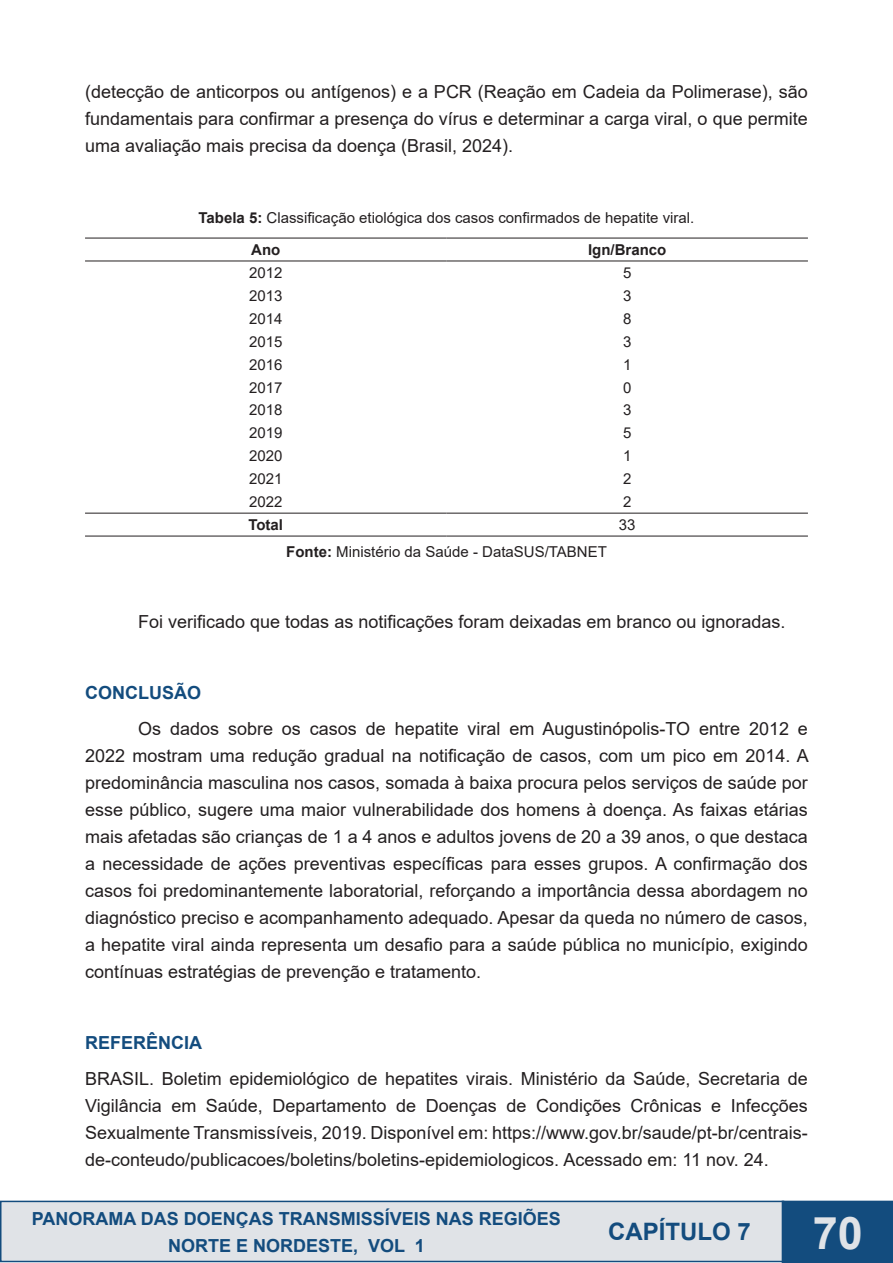
<style>
.page{position:relative;width:893px;height:1263px;background:#fff}
.page>*{position:absolute;margin:0;border:0;box-sizing:border-box;transform-origin:0 0}
.t1{font:700 45px "Arial";color:#e0e3e7}
.t2{font:700 24px "Arial";color:#134c7e}
.t3{font:18px/27px "Arial";color:#231f20;text-align:justify}
.t4{font:700 18px/27px "Arial";color:#134c7e;text-align:center}
.t5{font:15px "Arial";color:#231f20}
.t6{font:700 15px "Arial";color:#231f20}
.s1{font-weight:700}
</style>
<div class="page">
<div style="left:1px;top:1201px;width:782px;height:60px;background:#e0e3e7"></div>
<div style="left:0;top:1201px;width:784px;height:61px;border:2px solid #134c7e"></div>
<div style="left:782px;top:1201px;width:111px;height:62px;background:#134c7e"></div>
<hr style="left:85px;top:238px;width:361px;height:1px;background:#231f20">
<hr style="left:446px;top:238px;width:362px;height:1px;background:#231f20">
<hr style="left:85px;top:261px;width:361px;height:1px;background:#231f20">
<hr style="left:446px;top:261px;width:362px;height:1px;background:#231f20">
<hr style="left:85px;top:513px;width:361px;height:1px;background:#231f20">
<hr style="left:446px;top:513px;width:362px;height:1px;background:#231f20">
<hr style="left:85px;top:536px;width:361px;height:1px;background:#231f20">
<hr style="left:446px;top:536px;width:362px;height:1px;background:#231f20">
<p class="t3" style="left:85px;top:78px;width:724px">(detecção de anticorpos ou antígenos) e a PCR (Reação em Cadeia da Polimerase), são fundamentais para confirmar a presença do vírus e determinar a carga viral, o que permite uma avaliação mais precisa da doença (Brasil, 2024).</p>
<p class="t5" style="left:199px;top:208px;width:497px"><span class="s1">Tabela 5:</span> Classificação etiológica dos casos confirmados de hepatite viral.</p>
<p class="t6" style="left:251px;top:239px;width:31px">Ano</p>
<p class="t6" style="left:588px;top:239px;width:80px">Ign/Branco</p>
<p class="t5" style="left:249px;top:262px;width:35px">2012</p>
<p class="t5" style="left:623px;top:262px;width:10px">5</p>
<p class="t5" style="left:249px;top:285px;width:35px">2013</p>
<p class="t5" style="left:623px;top:285px;width:10px">3</p>
<p class="t5" style="left:249px;top:308px;width:35px">2014</p>
<p class="t5" style="left:623px;top:308px;width:10px">8</p>
<p class="t5" style="left:249px;top:331px;width:35px">2015</p>
<p class="t5" style="left:623px;top:331px;width:10px">3</p>
<p class="t5" style="left:249px;top:354px;width:35px">2016</p>
<p class="t5" style="left:623px;top:354px;width:10px">1</p>
<p class="t5" style="left:249px;top:377px;width:35px">2017</p>
<p class="t5" style="left:623px;top:377px;width:10px">0</p>
<p class="t5" style="left:249px;top:400px;width:35px">2018</p>
<p class="t5" style="left:623px;top:400px;width:10px">3</p>
<p class="t5" style="left:249px;top:423px;width:35px">2019</p>
<p class="t5" style="left:623px;top:423px;width:10px">5</p>
<p class="t5" style="left:249px;top:446px;width:35px">2020</p>
<p class="t5" style="left:623px;top:446px;width:10px">1</p>
<p class="t5" style="left:249px;top:469px;width:35px">2021</p>
<p class="t5" style="left:623px;top:469px;width:10px">2</p>
<p class="t5" style="left:249px;top:491px;width:35px">2022</p>
<p class="t5" style="left:623px;top:491px;width:10px">2</p>
<p class="t6" style="left:248px;top:514px;width:36px">Total</p>
<p class="t5" style="left:619px;top:514px;width:18px">33</p>
<p class="t5" style="left:286px;top:542px;width:322px"><span class="s1">Fonte:</span> Ministério da Saúde - DataSUS/TABNET</p>
<p class="t3" style="left:138px;top:608px;width:649px">Foi verificado que todas as notificações foram deixadas em branco ou ignoradas.</p>
<p class="t4" style="left:85px;top:680px;width:117px">CONCLUSÃO</p>
<p class="t3" style="left:85px;top:715px;width:725px;text-indent:53px">Os dados sobre os casos de hepatite viral em Augustinópolis-TO entre 2012 e 2022 mostram uma redução gradual na notificação de casos, com um pico em 2014. A predominância masculina nos casos, somada à baixa procura pelos serviços de saúde por esse público, sugere uma maior vulnerabilidade dos homens à doença. As faixas etárias mais afetadas são crianças de 1 a 4 anos e adultos jovens de 20 a 39 anos, o que destaca a necessidade de ações preventivas específicas para esses grupos. A confirmação dos casos foi predominantemente laboratorial, reforçando a importância dessa abordagem no diagnóstico preciso e acompanhamento adequado. Apesar da queda no número de casos, a hepatite viral ainda representa um desafio para a saúde pública no município, exigindo contínuas estratégias de prevenção e tratamento.</p>
<p class="t4" style="left:85px;top:1029px;width:118px">REFERÊNCIA</p>
<p class="t3" style="left:85px;top:1064px;width:724px">BRASIL. Boletim epidemiológico de hepatites virais. Ministério da Saúde, Secretaria de Vigilância em Saúde, Departamento de Doenças de Condições Crônicas e Infecções Sexualmente Transmissíveis, 2019. Disponível em: https://www.gov.br/saude/pt-br/centrais&shy;de-conteudo/publicacoes/boletins/boletins-epidemiologicos. Acessado em: 11 nov. 24.</p>
<p class="t4" style="left:32px;top:1205px;width:531px">PANORAMA DAS DOENÇAS TRANSMISSÍVEIS NAS REGIÕES<br>NORTE E NORDESTE, VOL 1</p>
<h2 class="t2" style="left:608px;top:1215px;width:144px">CAPÍTULO 7</h2>
<h1 class="t1" style="left:813px;top:1201px;width:52px">70</h1>
</div>
